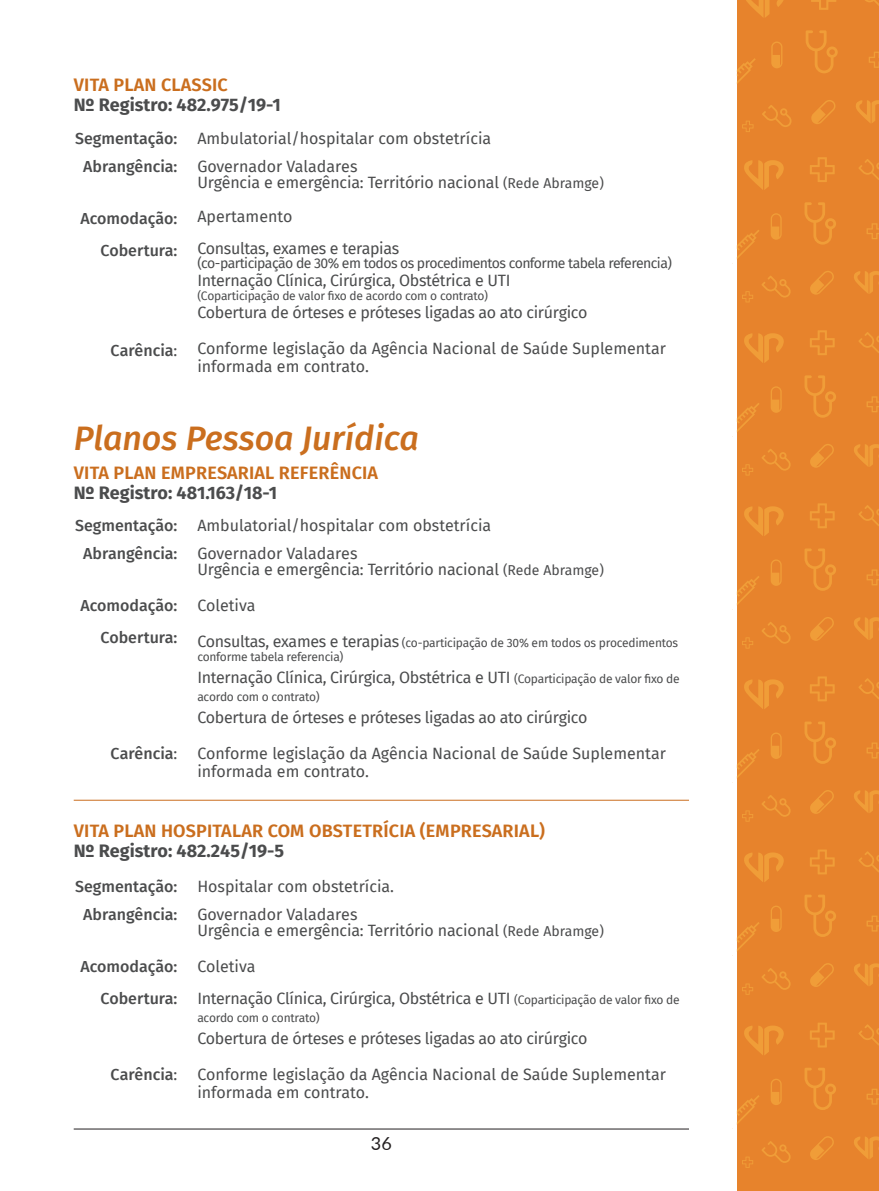
<style>
.page{position:relative;width:879px;height:1191px;background:#fff}
.page>*{position:absolute;margin:0;border:0;box-sizing:border-box;transform-origin:0 0}
.t1{font:italic 500 34px "Fira Sans";color:#ca6e1e}
.t2{font:600 18px "Fira Sans";letter-spacing:.01em;color:#ca6e1e}
.t3{font:700 18px "Fira Sans";color:#4b4c4d}
.t4{font:18px "Lato";color:#231f20}
.t5{font:16px/28px "Fira Sans";letter-spacing:-.01em;color:#4b4c4d}
.t6{font:500 16px/28px "Fira Sans";color:#4b4c4d;text-align:center}
.t7{font:14px "Fira Sans";letter-spacing:-.04em;color:#4b4c4d}
.t8{font:12px/14px "Fira Sans";letter-spacing:-.02em;color:#4b4c4d}
.s1{font-weight:400}
.s2{font-size:14px}
.s3{font-size:16px}
.s4{font-size:12px}
</style>
<div class="page">
<hr style="left:74px;top:1128px;width:615px;height:1px;background:#231f20">
<div style="left:737px;top:0;width:142px;height:1191px;background:#e7832c"></div>
<svg style="left:810px;top:1023px;width:24px;height:24px"></svg>
<svg style="left:866px;top:1089px;width:13px;height:15px"></svg>
<svg style="left:742px;top:1157px;width:11px;height:10px"></svg>
<svg style="left:732px;top:1095px;width:27px;height:34px"></svg>
<svg style="left:804px;top:1068px;width:32px;height:42px"></svg>
<svg style="left:762px;top:1141px;width:29px;height:22px"></svg>
<svg style="left:858px;top:1024px;width:21px;height:21px"></svg>
<svg style="left:771px;top:1079px;width:10px;height:26px"></svg>
<svg style="left:810px;top:1136px;width:24px;height:24px"></svg>
<svg style="left:744px;top:1025px;width:40px;height:30px"></svg>
<svg style="left:854px;top:1136px;width:25px;height:23px"></svg>
<svg style="left:810px;top:849px;width:24px;height:25px"></svg>
<svg style="left:866px;top:916px;width:13px;height:15px"></svg>
<svg style="left:742px;top:983px;width:11px;height:11px"></svg>
<svg style="left:732px;top:922px;width:27px;height:34px"></svg>
<svg style="left:804px;top:895px;width:32px;height:42px"></svg>
<svg style="left:762px;top:968px;width:29px;height:22px"></svg>
<svg style="left:858px;top:851px;width:21px;height:21px"></svg>
<svg style="left:771px;top:906px;width:10px;height:26px"></svg>
<svg style="left:810px;top:963px;width:24px;height:24px"></svg>
<svg style="left:744px;top:852px;width:40px;height:30px"></svg>
<svg style="left:854px;top:963px;width:25px;height:23px"></svg>
<svg style="left:810px;top:676px;width:24px;height:25px"></svg>
<svg style="left:866px;top:742px;width:13px;height:16px"></svg>
<svg style="left:742px;top:810px;width:11px;height:11px"></svg>
<svg style="left:732px;top:749px;width:27px;height:34px"></svg>
<svg style="left:804px;top:721px;width:32px;height:43px"></svg>
<svg style="left:762px;top:795px;width:29px;height:22px"></svg>
<svg style="left:858px;top:678px;width:21px;height:21px"></svg>
<svg style="left:771px;top:732px;width:10px;height:27px"></svg>
<svg style="left:810px;top:790px;width:24px;height:24px"></svg>
<svg style="left:744px;top:679px;width:40px;height:30px"></svg>
<svg style="left:854px;top:790px;width:25px;height:23px"></svg>
<svg style="left:810px;top:503px;width:24px;height:25px"></svg>
<svg style="left:866px;top:569px;width:13px;height:16px"></svg>
<svg style="left:742px;top:637px;width:11px;height:11px"></svg>
<svg style="left:732px;top:576px;width:27px;height:34px"></svg>
<svg style="left:804px;top:548px;width:32px;height:43px"></svg>
<svg style="left:762px;top:622px;width:29px;height:21px"></svg>
<svg style="left:859px;top:505px;width:20px;height:21px"></svg>
<svg style="left:771px;top:559px;width:10px;height:27px"></svg>
<svg style="left:810px;top:617px;width:24px;height:24px"></svg>
<svg style="left:744px;top:506px;width:40px;height:30px"></svg>
<svg style="left:854px;top:617px;width:25px;height:23px"></svg>
<svg style="left:810px;top:330px;width:24px;height:25px"></svg>
<svg style="left:866px;top:396px;width:13px;height:16px"></svg>
<svg style="left:742px;top:464px;width:11px;height:11px"></svg>
<svg style="left:732px;top:403px;width:27px;height:34px"></svg>
<svg style="left:804px;top:375px;width:32px;height:43px"></svg>
<svg style="left:762px;top:449px;width:29px;height:21px"></svg>
<svg style="left:859px;top:332px;width:20px;height:21px"></svg>
<svg style="left:771px;top:386px;width:10px;height:27px"></svg>
<svg style="left:810px;top:444px;width:24px;height:24px"></svg>
<svg style="left:744px;top:333px;width:40px;height:30px"></svg>
<svg style="left:854px;top:444px;width:25px;height:23px"></svg>
<svg style="left:810px;top:157px;width:24px;height:25px"></svg>
<svg style="left:866px;top:223px;width:13px;height:16px"></svg>
<svg style="left:742px;top:291px;width:11px;height:11px"></svg>
<svg style="left:732px;top:230px;width:27px;height:34px"></svg>
<svg style="left:804px;top:202px;width:32px;height:43px"></svg>
<svg style="left:762px;top:276px;width:29px;height:21px"></svg>
<svg style="left:859px;top:159px;width:20px;height:21px"></svg>
<svg style="left:771px;top:213px;width:10px;height:27px"></svg>
<svg style="left:810px;top:271px;width:24px;height:24px"></svg>
<svg style="left:744px;top:160px;width:40px;height:30px"></svg>
<svg style="left:854px;top:271px;width:25px;height:23px"></svg>
<svg style="left:811px;top:0;width:25px;height:10px"></svg>
<svg style="left:869px;top:52px;width:10px;height:16px"></svg>
<svg style="left:742px;top:121px;width:11px;height:11px"></svg>
<svg style="left:737px;top:58px;width:19px;height:26px"></svg>
<svg style="left:806px;top:30px;width:32px;height:43px"></svg>
<svg style="left:762px;top:105px;width:30px;height:22px"></svg>
<svg style="left:865px;top:0;width:14px;height:6px"></svg>
<svg style="left:771px;top:41px;width:11px;height:27px"></svg>
<svg style="left:811px;top:100px;width:25px;height:24px"></svg>
<svg style="left:746px;top:0;width:38px;height:17px"></svg>
<svg style="left:856px;top:100px;width:23px;height:23px"></svg>
<hr style="left:74px;top:799px;width:615px;height:1px;background:#ca6e1e">
<p class="t2" style="left:74px;top:69px;width:156px">VITA PLAN CLASSIC</p>
<p class="t3" style="left:74px;top:89px;width:209px">Nº Registro: 482.975/19-1</p>
<p class="t6" style="left:75px;top:123px;width:104px">Segmentação:<br>Abrangência:</p>
<p class="t6" style="left:81px;top:201px;width:98px;line-height:32px;text-align:right">Acomodação:<br>Cobertura:</p>
<p class="t6" style="left:111px;top:335px;width:68px">Carência<span class="s1">:</span></p>
<p class="t5" style="left:197px;top:124px;width:295px">Ambulatorial/hospitalar com obstetrícia<br>Governador Valadares</p>
<p class="t5" style="left:197px;top:165px;width:408px;line-height:34px">Urgência e emergência: Território nacional <span class="s2">(Rede Abramge)<br></span>Apertamento</p>
<p class="t5" style="left:197px;top:234px;width:203px">Consultas, exames e terapias</p>
<p class="t7" style="left:197px;top:252px;width:476px">(co-participação de 30% em todos os procedimentos conforme tabela referencia)</p>
<p class="t5" style="left:197px;top:266px;width:315px">Internação Clínica, Cirúrgica, Obstétrica e UTI</p>
<p class="t8" style="left:197px;top:288px;width:292px">(Coparticipação de valor fixo de acordo com o contrato)</p>
<p class="t5" style="left:197px;top:298px;width:391px">Cobertura de órteses e próteses ligadas ao ato cirúrgico</p>
<p class="t5" style="left:197px;top:339px;width:470px;line-height:18px">Conforme legislação da Agência Nacional de Saúde Suplementar informada em contrato.</p>
<h1 class="t1" style="left:74px;top:411px;width:347px">Planos Pessoa Jurídica</h1>
<p class="t2" style="left:74px;top:458px;width:306px">VITA PLAN EMPRESARIAL REFERÊNCIA</p>
<p class="t3" style="left:74px;top:477px;width:205px">Nº Registro: 481.163/18-1</p>
<p class="t6" style="left:75px;top:510px;width:104px">Segmentação:<br>Abrangência:</p>
<p class="t6" style="left:81px;top:588px;width:98px;line-height:32px;text-align:right">Acomodação:<br>Cobertura:</p>
<p class="t6" style="left:111px;top:738px;width:68px">Carência<span class="s1">:</span></p>
<p class="t5" style="left:197px;top:511px;width:295px">Ambulatorial/hospitalar com obstetrícia<br>Governador Valadares</p>
<p class="t5" style="left:197px;top:555px;width:408px">Urgência e emergência: Território nacional <span class="s2">(Rede Abramge)</span></p>
<p class="t5" style="left:197px;top:591px;width:60px">Coletiva</p>
<p class="t8" style="left:197px;top:635px;width:482px"><span class="s3">Consultas, exames e terapias</span> (co-participação de 30% em todos os procedimentos conforme tabela referencia)</p>
<p class="t5" style="left:197px;top:663px;width:484px">Internação Clínica, Cirúrgica, Obstétrica e UTI <span class="s4">(Coparticipação de valor fixo de</span></p>
<p class="t8" style="left:197px;top:689px;width:124px">acordo com o contrato)</p>
<p class="t5" style="left:197px;top:703px;width:391px">Cobertura de órteses e próteses ligadas ao ato cirúrgico</p>
<p class="t5" style="left:197px;top:744px;width:470px;line-height:18px">Conforme legislação da Agência Nacional de Saúde Suplementar informada em contrato.</p>
<p class="t2" style="left:74px;top:816px;width:473px">VITA PLAN HOSPITALAR COM OBSTETRÍCIA (EMPRESARIAL)</p>
<p class="t3" style="left:74px;top:835px;width:212px">Nº Registro: 482.245/19-5</p>
<p class="t6" style="left:75px;top:872px;width:104px">Segmentação:<br>Abrangência:</p>
<p class="t6" style="left:81px;top:950px;width:98px;line-height:32px;text-align:right">Acomodação:<br>Cobertura:</p>
<p class="t6" style="left:111px;top:1060px;width:68px">Carência<span class="s1">:</span></p>
<p class="t5" style="left:197px;top:872px;width:198px">Hospitalar com obstetrícia.<br>Governador Valadares</p>
<p class="t5" style="left:197px;top:916px;width:408px">Urgência e emergência: Território nacional <span class="s2">(Rede Abramge)</span></p>
<p class="t5" style="left:197px;top:950px;width:484px;line-height:32px">Coletiva<br>Internação Clínica, Cirúrgica, Obstétrica e UTI <span class="s4">(Coparticipação de valor fixo de</span></p>
<p class="t8" style="left:197px;top:1010px;width:124px">acordo com o contrato)</p>
<p class="t5" style="left:197px;top:1024px;width:391px">Cobertura de órteses e próteses ligadas ao ato cirúrgico</p>
<p class="t5" style="left:197px;top:1065px;width:470px;line-height:18px">Conforme legislação da Agência Nacional de Saúde Suplementar informada em contrato.</p>
<p class="t4" style="left:371px;top:1130px;width:22px">36</p>
</div>
